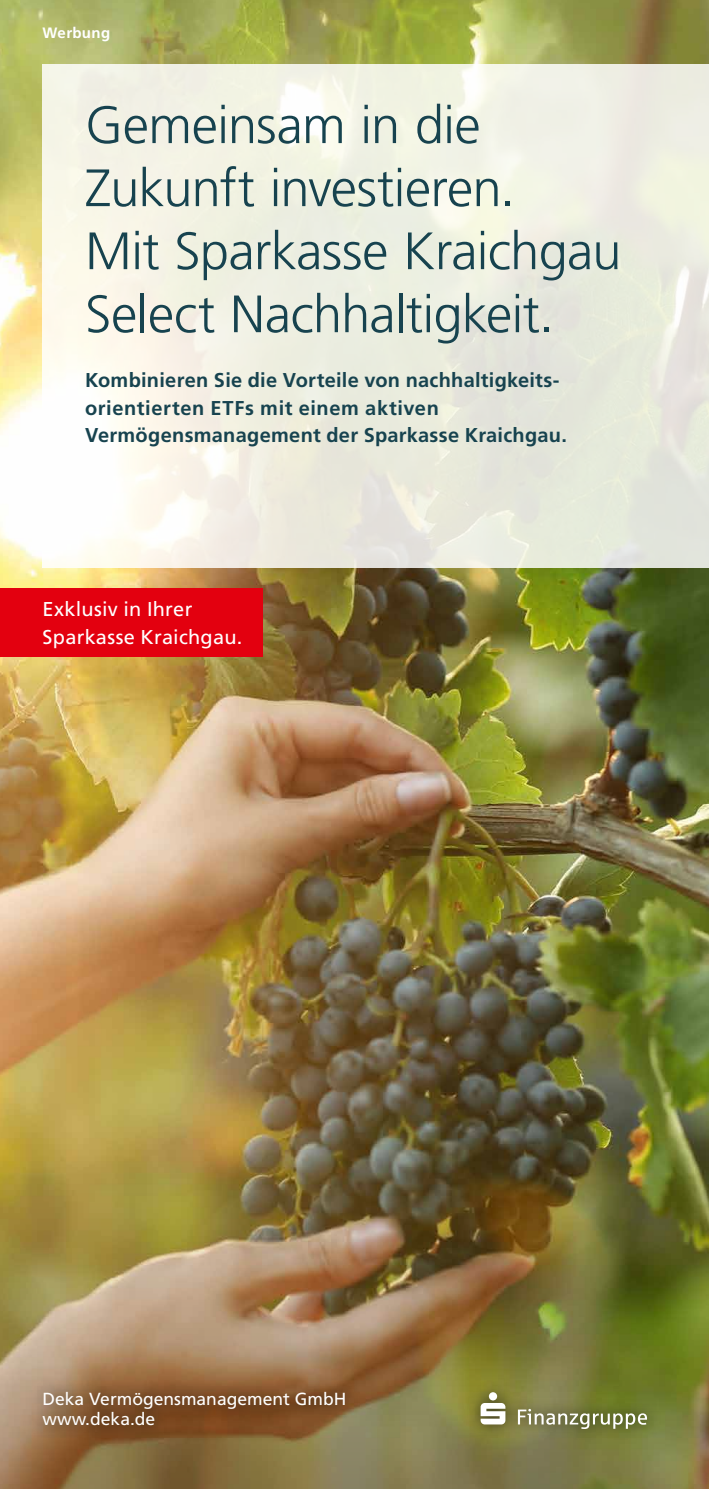
<style>
.page{position:relative;width:709px;height:1489px;background:#fff}
.page>*{position:absolute;margin:0;border:0;box-sizing:border-box;transform-origin:0 0}
.t1{font:300 52.5px/63px "Deka Frutiger OTPS";letter-spacing:-.015em;color:#17434f}
.t2{font:700 20px/27.5px "Deka Frutiger OTPS";letter-spacing:.015em;color:#17434f}
.t3{font:20px/27.5px "Deka Frutiger OTPS";letter-spacing:.01em;color:#fff}
.t4{font:17.5px/20px "Deka Frutiger OTPS";color:#fff}
.t5{font:700 15px "Deka Frutiger OTPS";letter-spacing:.02em;color:#fff}
</style>
<div class="page">
<img style="left:0;top:0;width:709px;height:1120px">
<img style="left:0;top:1120px;width:709px;height:368px">
<svg style="left:43px;top:64px;width:666px;height:503px;background:#efefe3"></svg>
<div style="left:29px;top:1377px;width:330px;height:62px;background:#1a1a18;opacity:.8"></div>
<div style="left:0;top:588px;width:262px;height:68px;background:#e3000f"></div>
<div style="left:466px;top:1377px;width:195px;height:66px;background:#1a1a18;opacity:.8"></div>
<svg style="left:480px;top:1391px;width:25px;height:33px"></svg>
<svg style="left:518px;top:1408px;width:129px;height:20px;background:#909469"></svg>
<p class="t5" style="left:43px;top:23px;width:69px">Werbung</p>
<h1 class="t1" style="left:85px;top:93px;width:538px">Gemeinsam in die<br>Zukunft investieren.<br>Mit Sparkasse Kraichgau<br>Select Nachhaltigkeit.</h1>
<p class="t2" style="left:85px;top:366px;width:483px">Kombinieren Sie die Vorteile von nachhaltigkeits&shy;orientierten ETFs mit einem aktiven<br>Vermögensmanagement der Sparkasse Kraichgau.</p>
<p class="t3" style="left:43px;top:595px;width:201px">Exklusiv in Ihrer<br>Sparkasse Kraichgau.</p>
<p class="t4" style="left:43px;top:1388px;width:305px">Deka Vermögensmanagement GmbH www.deka.de</p>
</div>
